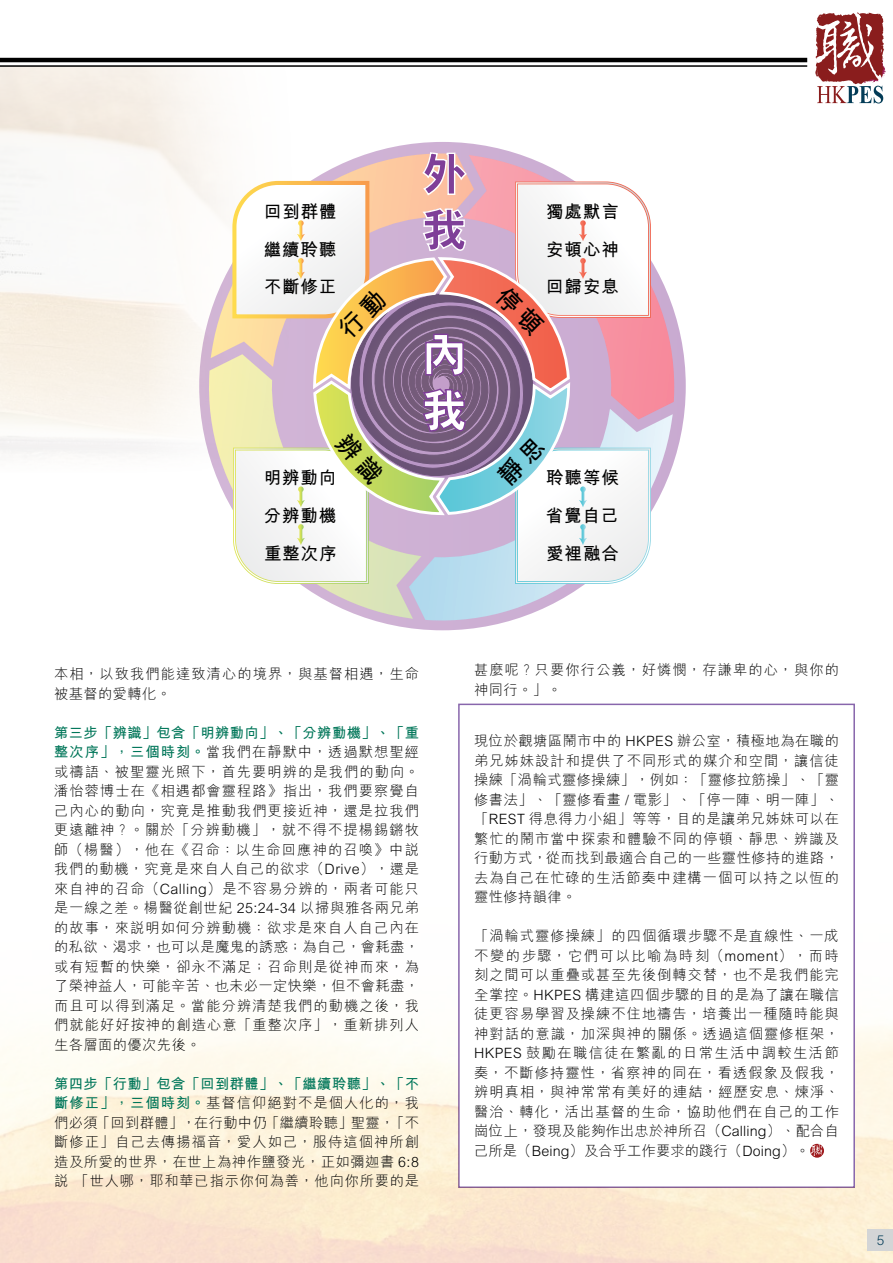
<style>
.page{position:relative;width:893px;height:1263px;background:#fff}
.page>*{position:absolute;margin:0;border:0;box-sizing:border-box;transform-origin:0 0}
.t1{font:800 46.5px/55.8px "M Hei HK";color:#fff}
.t2{font:800 46.5px/55.8px "M Hei HK";color:#7f3f98}
.t3{font:700 17.55px/37.8px "M Hei HK";letter-spacing:.05em;color:#000;text-align:justify}
.t4{font:300 14.25px/19.5px "M Hei HK";letter-spacing:.055em;color:#000;text-align:justify}
.t5{font:300 14.25px/19.5px "M Hei HK";letter-spacing:.075em;color:#000}
.t6{font:300 14.25px/19.5px "M Hei HK";letter-spacing:.08em;color:#000}
.t7{font:300 13.5px "M Hei HK";color:#033c57}
.s1{font-weight:700;color:#007659}
</style>
<div class="page">
<hr style="left:0;top:86px;width:1px;height:47px;background:#007659">
<div style="left:458px;top:704px;width:397px;height:484px;border:2px solid #8866ac"></div>
<svg style="left:815px;top:12px;width:71px;height:91px"></svg>
<div style="left:868px;top:1229px;width:25px;height:22px;background:#d3d5d6"></div>
<hr style="left:0;top:58px;width:807px;height:4px;background:#000">
<hr style="left:0;top:65px;width:807px;height:2px;background:#000">
<hr style="left:0;top:80px;width:1px;height:48px;background:#007659">
<svg style="left:199px;top:142px;width:487px;height:488px"></svg>
<svg style="left:211px;top:153px;width:20px;height:201px"></svg>
<svg style="left:209px;top:354px;width:200px;height:265px"></svg>
<svg style="left:409px;top:419px;width:264px;height:201px"></svg>
<svg style="left:652px;top:155px;width:22px;height:264px"></svg>
<svg style="left:810px;top:1144px;width:14px;height:14px"></svg>
<svg style="left:811px;top:1144px;width:13px;height:13px"></svg>
<svg style="left:231px;top:151px;width:421px;height:434px"></svg>
<p class="t3" style="left:264px;top:191px;width:74px">回到群體繼續聆聽不斷修正</p>
<p class="t3" style="left:264px;top:457px;width:74px">明辨動向分辨動機重整次序</p>
<h1 class="t2" style="left:421px;top:147px;width:48px">外我</h1>
<h1 class="t1" style="left:421px;top:327px;width:48px">內我</h1>
<p class="t3" style="left:546px;top:191px;width:74px">獨處默言安頓心神回歸安息</p>
<p class="t3" style="left:546px;top:457px;width:74px">聆聽等候省覺自己愛裡融合</p>
<p class="t5" style="left:54px;top:664px;width:366px">本相，以致我們能達致清心的境界，與基督相遇，生命被基督的愛轉化。</p>
<p class="t4" style="left:54px;top:722px;width:366px"><span class="s1">第三步「辨識」包含「明辨動向」、「分辨動機」、「重整次序」，三個時刻。</span>當我們在靜默中，透過默想聖經或禱語、被聖靈光照下，首先要明辨的是我們的動向。潘怡蓉博士在《相遇都會靈程路》指出，我們要察覺自己內心的動向，究竟是推動我們更接近神，還是拉我們更遠離神？。關於「分辨動機」，就不得不提楊錫鏘牧師（楊醫），他在《召命：以生命回應神的召喚》中說我們的動機，究竟是來自人自己的欲求（Drive），還是來自神的召命（Calling）是不容易分辨的，兩者可能只是一線之差。楊醫從創世紀 25:24-34 以掃與雅各兩兄弟的故事，來說明如何分辨動機：欲求是來自人自己內在的私欲、渴求，也可以是魔鬼的誘惑；為自己，會耗盡，或有短暫的快樂，卻永不滿足；召命則是從神而來，為了榮神益人，可能辛苦、也未必一定快樂，但不會耗盡，而且可以得到滿足。當能分辨清楚我們的動機之後，我們就能好好按神的創造心意「重整次序」，重新排列人生各層面的優次先後。</p>
<p class="t4" style="left:54px;top:1073px;width:366px"><span class="s1">第四步「行動」包含「回到群體」、「繼續聆聽」、「不斷修正」，三個時刻。</span>基督信仰絕對不是個人化的，我們必須「回到群體」，在行動中仍「繼續聆聽」聖靈，「不斷修正」自己去傳揚福音，愛人如己，服侍這個神所創造及所愛的世界，在世上為神作鹽發光，正如彌迦書 6:8說「世人哪，耶和華已指示你何為善，他向你所要的是</p>
<p class="t6" style="left:474px;top:659px;width:366px">甚麼呢？只要你行公義，好憐憫，存謙卑的心，與你的神同行。」。</p>
<p class="t4" style="left:474px;top:731px;width:366px">現位於觀塘區鬧市中的 HKPES 辦公室，積極地為在職的弟兄姊妹設計和提供了不同形式的媒介和空間，讓信徒操練「渦輪式靈修操練」，例如：「靈修拉筋操」、「靈修書法」、「靈修看畫 / 電影」、「停一陣、明一陣」、「REST 得息得力小組」等等，目的是讓弟兄姊妹可以在繁忙的鬧市當中探索和體驗不同的停頓、靜思、辨識及行動方式，從而找到最適合自己的一些靈性修持的進路，去為自己在忙碌的生活節奏中建構一個可以持之以恆的靈性修持韻律。</p>
<p class="t4" style="left:474px;top:926px;width:366px">「渦輪式靈修操練」的四個循環步驟不是直線性、一成不變的步驟，它們可以比喻為時刻（moment），而時刻之間可以重疊或甚至先後倒轉交替，也不是我們能完全掌控。HKPES 構建這四個步驟的目的是為了讓在職信徒更容易學習及操練不住地禱告，培養出一種隨時能與神對話的意識，加深與神的關係。透過這個靈修框架，HKPES 鼓勵在職信徒在繁亂的日常生活中調較生活節奏，不斷修持靈性，省察神的同在，看透假象及假我，辨明真相，與神常常有美好的連結，經歷安息、煉淨、醫治、轉化，活出基督的生命，協助他們在自己的工作崗位上，發現及能夠作出忠於神所召（Calling）、配合自己所是（Being）及合乎工作要求的踐行（Doing）。</p>
<p class="t7" style="left:877px;top:1230px;width:9px">5</p>
</div>
